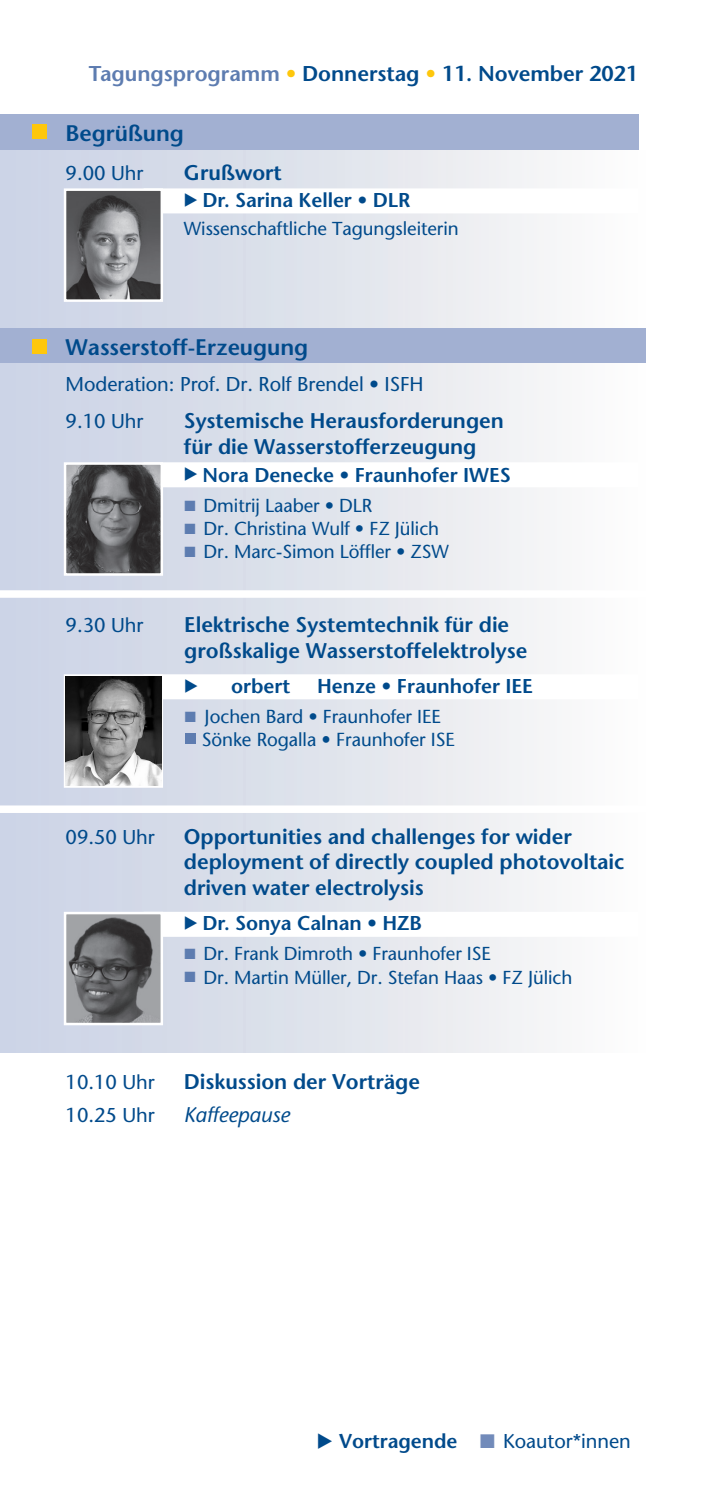
<style>
.page{position:relative;width:709px;height:1489px;background:#fff}
.page>*{position:absolute;margin:0;border:0;box-sizing:border-box;transform-origin:0 0}
.t1{font:600 22.5px "Stone Sans";letter-spacing:-.005em;color:#004a8b}
.t2{font:600 21.5px "Stone Sans";letter-spacing:-.005em;color:#004a8b}
.t3{font:600 21.25px/25.5px "Stone Sans";letter-spacing:-.005em;color:#004a8b}
.t4{font:italic 21.25px "Stone Sans";letter-spacing:-.005em;color:#004a8b}
.t5{font:20px/37.5px "Stone Sans";letter-spacing:-.005em;color:#004a8b}
.t6{font:600 20px "Stone Sans";letter-spacing:-.005em;color:#004a8b}
.t7{font:600 20px "Stone Sans";letter-spacing:-.005em;color:#004a8b}
.t8{font:18.75px/23.2px "Stone Sans";letter-spacing:-.005em;color:#004a8b}
.t9{font:18.75px "Stone Sans";letter-spacing:-.005em;color:#004b8c}
.s1{color:#5d7cb0}
.s2{color:#fec70c}
.s3{font-family:"Pi European Three";font-weight:400;font-size:17.5px}
.s4{font-family:"Pi European Three";font-size:15px;color:#5d7cb0}
.s5{font-family:"Pi European Three";font-weight:400}
.s6{font-style:inherit}
.s7{font-family:"Pi European Three"}
.s8{font-weight:600}
.s9{font-family:"Pi European Three";color:#728bba}
</style>
<div class="page">
<div style="left:0;top:150px;width:645px;height:902px;background:linear-gradient(to right,#c8d0e3,#fcfbf9)"></div>
<div style="left:0;top:328px;width:645px;height:34px;background:#a2b0d2"></div>
<div style="left:32px;top:339px;width:15px;height:14px;background:#fec70c"></div>
<div style="left:0;top:590px;width:709px;height:7px;background:#fff"></div>
<div style="left:0;top:805px;width:709px;height:8px;background:#fff"></div>
<div style="left:144px;top:674px;width:494px;height:25px;background:#fff"></div>
<div style="left:64px;top:674px;width:99px;height:113px;border:2px solid #fff"></div>
<div style="left:0;top:114px;width:638px;height:35px;background:#a2b0d2"></div>
<div style="left:32px;top:124px;width:14px;height:14px;background:#fec70c"></div>
<div style="left:144px;top:462px;width:494px;height:25px;background:#fff"></div>
<img style="left:67px;top:465px;width:93px;height:107px">
<div style="left:64px;top:462px;width:99px;height:113px;border:2px solid #fff"></div>
<div style="left:144px;top:188px;width:494px;height:25px;background:#fff"></div>
<img style="left:67px;top:191px;width:93px;height:108px">
<div style="left:64px;top:188px;width:99px;height:114px;border:2px solid #fff"></div>
<div style="left:144px;top:911px;width:494px;height:25px;background:#fff"></div>
<img style="left:67px;top:914px;width:93px;height:108px">
<div style="left:64px;top:911px;width:99px;height:114px;border:2px solid #fff"></div>
<svg style="left:185px;top:733px;width:10px;height:10px"></svg>
<img style="left:66px;top:676px;width:95px;height:109px">
<p class="t2" style="left:89px;top:60px;width:550px"><span class="s1">Tagungsprogramm</span> <span class="s2">•</span> Donnerstag <span class="s2">•</span> 11. November 2021</p>
<p class="t1" style="left:66px;top:119px;width:120px">Begrüßung</p>
<p class="t5" style="left:66px;top:154px;width:79px">9.00 Uhr</p>
<p class="t3" style="left:184px;top:159px;width:99px">Grußwort</p>
<p class="t6" style="left:184px;top:188px;width:228px"><span class="s3">E</span> Dr. Sarina Keller • DLR</p>
<p class="t8" style="left:184px;top:217px;width:276px">Wissenschaftliche Tagungsleiterin</p>
<p class="t1" style="left:66px;top:333px;width:244px">Wasserstoff-Erzeugung</p>
<p class="t5" style="left:66px;top:365px;width:359px">Moderation: Prof. Dr. Rolf Brendel • ISFH<br>9.10 Uhr</p>
<p class="t3" style="left:184px;top:408px;width:321px">Systemische Herausforderungen für die Wasserstofferzeugung</p>
<p class="t6" style="left:184px;top:462px;width:328px"><span class="s3">E</span> Nora Denecke • Fraunhofer IWES</p>
<p class="t8" style="left:184px;top:493px;width:266px"><span class="s4">L</span> Dmitrij Laaber • DLR<br><span class="s4">L</span> Dr. Christina Wulf • FZ Jülich<br><span class="s4">L</span> Dr. Marc-Simon Löffler • ZSW</p>
<p class="t5" style="left:66px;top:606px;width:79px">9.30 Uhr</p>
<p class="t3" style="left:184px;top:612px;width:344px">Elektrische Systemtechnik für die großskalige Wasserstoffelektrolyse</p>
<p class="t7" style="left:184px;top:674px;width:107px"><span class="s3">E</span> <span class="s5">$ R</span> o<span class="s5">¬.</span> rbert</p>
<p class="t6" style="left:317px;top:673px;width:217px"><span class="s6">Henze</span> • Fraunhofer IEE</p>
<p class="t8" style="left:184px;top:704px;width:258px"><span class="s4">L</span> Jochen Bard • Fraunhofer IEE</p>
<p class="t9" style="left:202px;top:728px;width:255px">Sönke Rogalla • Fraunhofer ISE</p>
<p class="t5" style="left:66px;top:818px;width:91px">09.50 Uhr</p>
<p class="t3" style="left:184px;top:823px;width:442px">Opportunities and challenges for wider deployment of directly coupled photovoltaic driven water electrolysis</p>
<p class="t6" style="left:184px;top:910px;width:239px"><span class="s3">E</span> Dr. Sonya Calnan • HZB</p>
<p class="t8" style="left:184px;top:941px;width:390px"><span class="s4">L</span> Dr. Frank Dimroth • Fraunhofer ISE<br><span class="s4">L</span> Dr. Martin Müller, Dr. Stefan Haas • FZ Jülich</p>
<p class="t5" style="left:66px;top:1063px;width:91px">10.10 Uhr</p>
<p class="t3" style="left:184px;top:1068px;width:238px">Diskussion der Vorträge</p>
<p class="t5" style="left:66px;top:1095px;width:91px">10.25 Uhr</p>
<p class="t4" style="left:184px;top:1101px;width:108px">Kaffeepause</p>
<p class="t5" style="left:317px;top:1422px;width:315px"><span class="s7">E</span> <span class="s8">Vortragende</span> <span class="s9">L</span> Koautor*innen</p>
</div>
